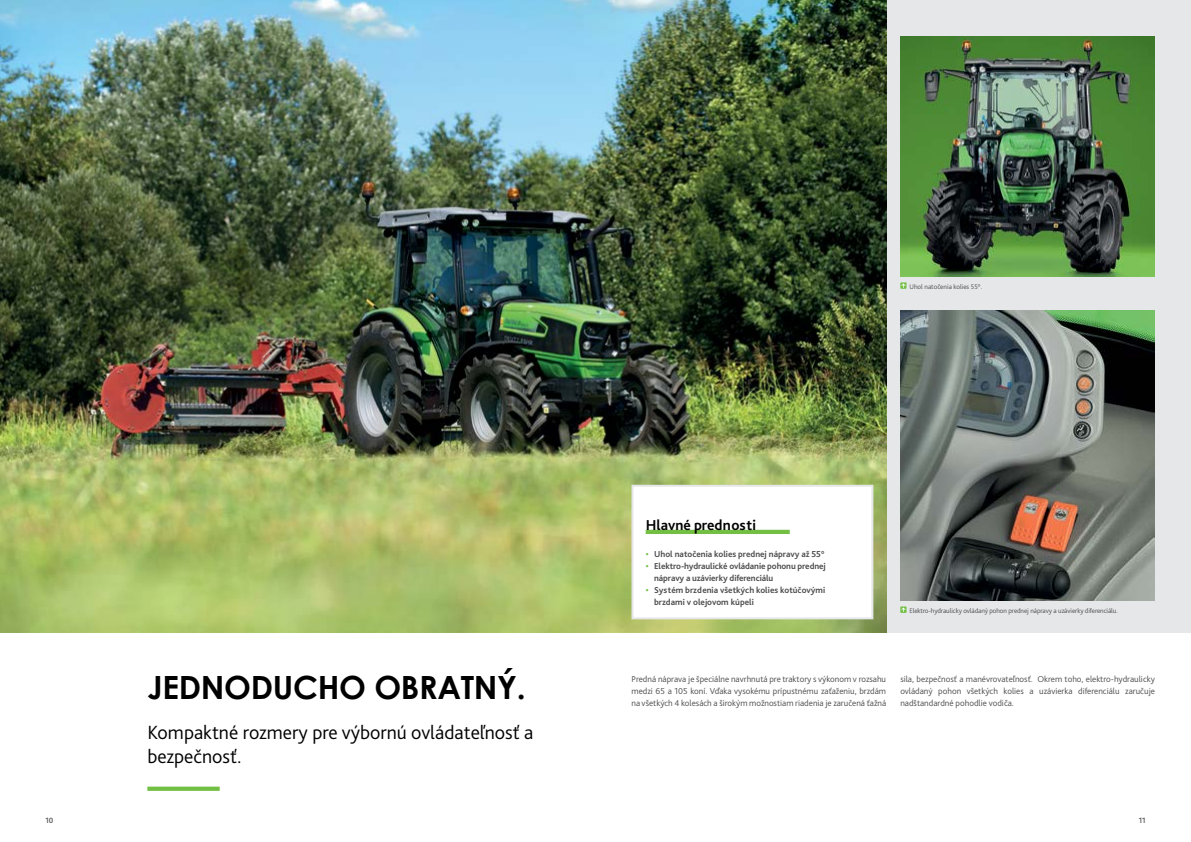
<style>
.page{position:relative;width:1191px;height:842px;background:#fff}
.page>*{position:absolute;margin:0;border:0;box-sizing:border-box;transform-origin:0 0}
.t1{font:700 32px "Century Gothic";letter-spacing:-.01em;color:#000}
.t2{font:300 20px/24px "Bliss Pro";color:#000}
.t3{font:700 15px "Bliss Pro";color:#000}
.t4{font:300 9px/12px "Bliss Pro";color:#4d4d4f;text-align:justify}
.t5{font:700 9px/12px "Bliss Pro";color:#4d4d4f}
.t6{font:500 8px "Bliss Pro";color:#4d4d4f}
.t7{font:300 7px "Bliss Pro";letter-spacing:-.01em;color:#4d4d4f}
.s1{color:#72bf44}
</style>
<div class="page">
<div style="left:595px;top:0;width:596px;height:632px;background:#e6e7e8"></div>
<img style="left:0;top:0;width:886px;height:632px">
<img style="left:900px;top:310px;width:255px;height:291px">
<img style="left:900px;top:36px;width:255px;height:241px">
<div style="left:631px;top:485px;width:242px;height:134px;background:#fff;border:2px solid #e6e7e8"></div>
<svg style="left:147px;top:787px;width:73px;height:4px"></svg>
<svg style="left:900px;top:606px;width:6px;height:7px"></svg>
<svg style="left:901px;top:607px;width:4px;height:5px"></svg>
<hr style="left:645px;top:530px;width:144px;height:4px;background:#72bf44">
<svg style="left:900px;top:282px;width:6px;height:7px"></svg>
<svg style="left:901px;top:283px;width:4px;height:5px"></svg>
<p class="t6" style="left:45px;top:815px;width:9px">10</p>
<p class="t7" style="left:909px;top:282px;width:74px">Uhol natočenia kolies 55°.</p>
<h3 class="t3" style="left:645px;top:515px;width:112px">Hlavné prednosti</h3>
<p class="t5" style="left:645px;top:548px;width:180px"><span class="s1">•</span> Uhol natočenia kolies prednej nápravy až 55°</p>
<p class="t5" style="left:654px;top:560px;width:173px;text-indent:-9px"><span class="s1">•</span> Elektro-hydraulické ovládanie pohonu prednej nápravy a uzávierky diferenciálu</p>
<p class="t5" style="left:654px;top:584px;width:172px;text-indent:-9px"><span class="s1">•</span> Systém brzdenia všetkých kolies kotúčovými brzdami v olejovom kúpeli</p>
<p class="t7" style="left:909px;top:606px;width:210px">Elektro-hydraulicky ovládaný pohon prednej nápravy a uzávierky diferenciálu.</p>
<h1 class="t1" style="left:147px;top:663px;width:380px">JEDNODUCHO OBRATNÝ.</h1>
<p class="t4" style="left:631px;top:673px;width:256px">Predná náprava je špeciálne navrhnutá pre traktory s výkonom v rozsahu medzi 65 a 105 koní. Vďaka vysokému prípustnému zaťaženiu, brzdám na všetkých 4 kolesách a širokým možnostiam riadenia je zaručená ťažná</p>
<p class="t4" style="left:900px;top:673px;width:256px">sila, bezpečnosť a manévrovateľnosť. Okrem toho, elektro-hydraulicky ovládaný pohon všetkých kolies a uzávierka diferenciálu zaručuje nadštandardné pohodlie vodiča.</p>
<h2 class="t2" style="left:147px;top:720px;width:387px">Kompaktné rozmery pre výbornú ovládateľnosť a bezpečnosť.</h2>
<p class="t6" style="left:1138px;top:815px;width:8px">11</p>
</div>
